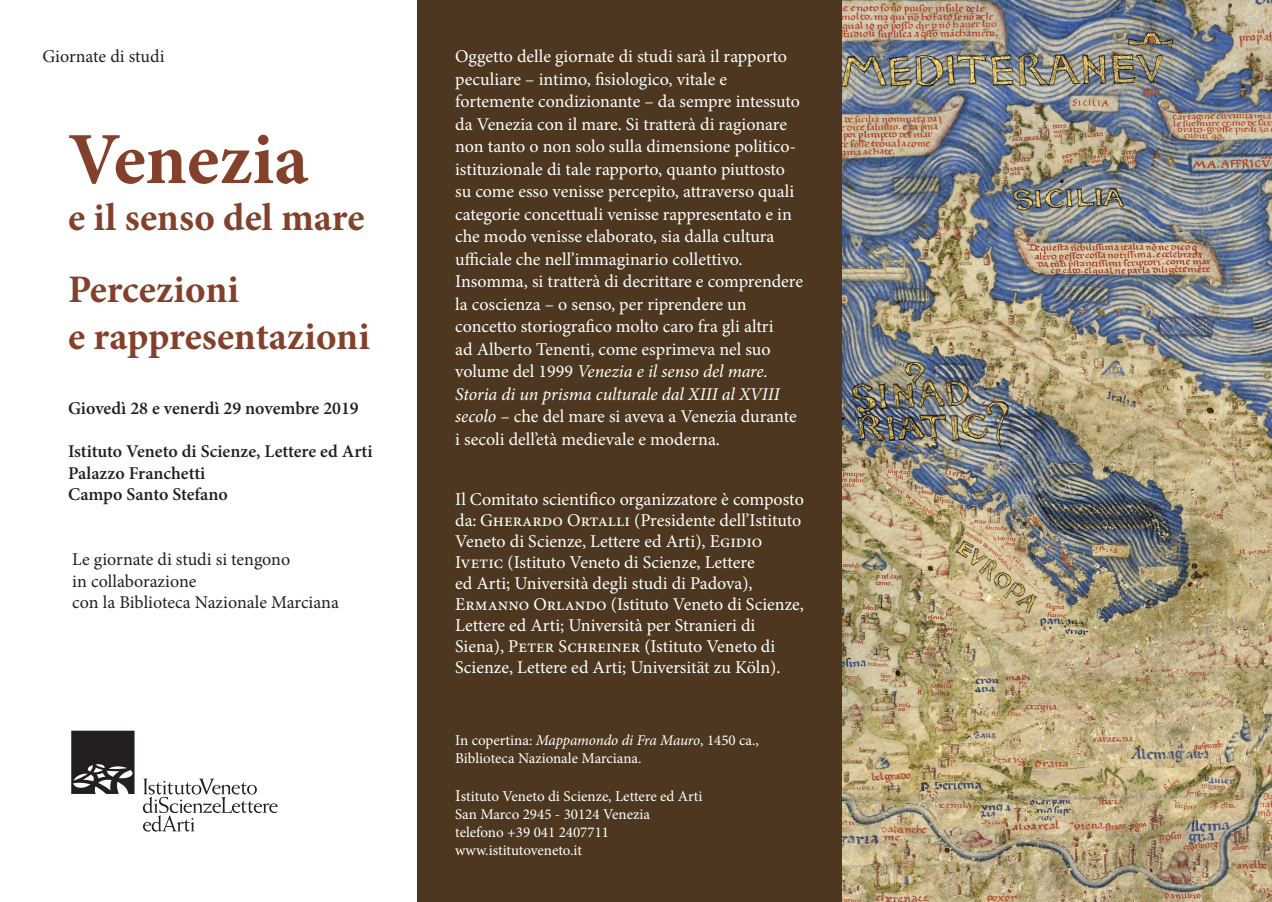
<style>
.page{position:relative;width:1272px;height:902px;background:#fff}
.page>*{position:absolute;margin:0;border:0;box-sizing:border-box;transform-origin:0 0}
.t1{font:700 73.5px "Minion Pro";color:#83412b}
.t2{font:700 39px/72.3px "Minion Pro";color:#83412b}
.t3{font:18px/22.5px "Minion Pro";color:#fff}
.t4{font:600 18px/21.6px "Minion Pro";letter-spacing:-.005em;color:#231f20}
.t5{font:18px/21.6px "Minion Pro";letter-spacing:-.01em;color:#231f20}
.t6{font:15px/18px "Minion Pro";color:#fff}
.s1{font-style:italic}
.s2{font-size:16.5px}
</style>
<div class="page">
<div style="left:417px;top:0;width:425px;height:901px;background:#4d3721"></div>
<svg style="left:71px;top:730px;width:63px;height:63px;background:#444041"></svg>
<svg style="left:143px;top:778px;width:134px;height:53px"></svg>
<img style="left:842px;top:0;width:429px;height:901px">
<p class="t5" style="left:43px;top:46px;width:123px">Giornate di studi</p>
<h1 class="t1" style="left:68px;top:108px;width:242px">Venezia</h1>
<h2 class="t2" style="left:68px;top:181px;width:298px">e il senso del mare<br>Percezioni</h2>
<h2 class="t2" style="left:68px;top:300px;width:303px">e rappresentazioni</h2>
<p class="t4" style="left:68px;top:397px;width:292px">Giovedì 28 e venerdì 29 novembre 2019</p>
<p class="t4" style="left:68px;top:440px;width:306px">Istituto Veneto di Scienze, Lettere ed Arti<br>Palazzo Franchetti<br>Campo Santo Stefano</p>
<p class="t5" style="left:72px;top:548px;width:268px">Le giornate di studi si tengono<br>in collaborazione<br>con la Biblioteca Nazionale Marciana</p>
<p class="t3" style="left:455px;top:45px;width:349px">Oggetto delle giornate di studi sarà il rapporto peculiare – intimo, fisiologico, vitale e fortemente condizionante – da sempre intessuto da Venezia con il mare. Si tratterà di ragionare non tanto o non solo sulla dimensione politico&shy;istituzionale di tale rapporto, quanto piuttosto su come esso venisse percepito, attraverso quali categorie concettuali venisse rappresentato e in che modo venisse elaborato, sia dalla cultura ufficiale che nell’immaginario collettivo.<br>Insomma, si tratterà di decrittare e comprendere la coscienza – o senso, per riprendere un concetto storiografico molto caro fra gli altri<br>ad Alberto Tenenti, come esprimeva nel suo volume del 1999 <span class="s1">Venezia e il senso del mare.<br>Storia di un prisma culturale dal XIII al XVIII secolo</span> – che del mare si aveva a Venezia durante i secoli dell’età medievale e moderna.</p>
<p class="t3" style="left:455px;top:488px;width:350px;line-height:21px">Il Comitato scientifico organizzatore è composto da: Gherardo Ortalli (Presidente dell’Istituto Veneto di Scienze, Lettere ed Arti), Egidio Ivetic (Istituto Veneto di Scienze, Lettere<br>ed Arti; Università degli studi di Padova), Ermanno Orlando (Istituto Veneto di Scienze, Lettere ed Arti; Università per Stranieri di Siena), Peter Schreiner (Istituto Veneto di Scienze, Lettere ed Arti; Universität zu Köln).</p>
<p class="t6" style="left:455px;top:731px;width:305px">In copertina: <span class="s1">Mappamondo di Fra Mauro</span>, 1450 ca.,<br>Biblioteca Nazionale Marciana.</p>
<p class="t6" style="left:455px;top:787px;width:249px"><span class="s2">I</span>stituto Veneto di Scienze, Lettere ed Arti<br>San Marco 2945 - 30124 Venezia<br>telefono +39 041 2407711 www.istitutoveneto.it</p>
</div>
